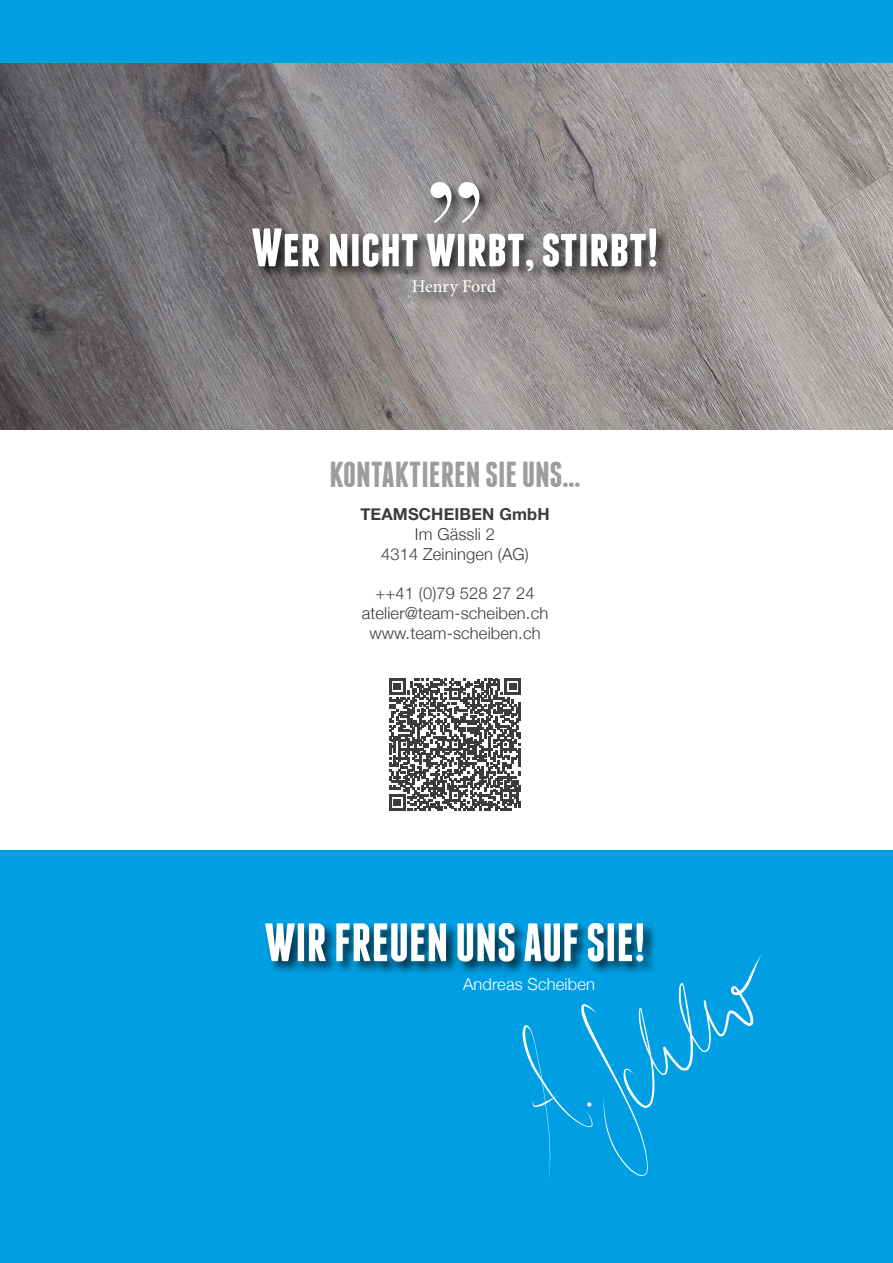
<style>
.page{position:relative;width:893px;height:1263px;background:#fff}
.page>*{position:absolute;margin:0;border:0;box-sizing:border-box;transform-origin:0 0}
.t1{font:150px "Didot";color:#fff}
.t2{font:700 54px "Franchise";color:#fff}
.t3{font:700 36px "Franchise";color:#9d9d9c}
.t4{font:18px "Minion Pro";letter-spacing:-.01em;color:#fff}
.t5{font:300 16.5px/19.8px "Helvetica Neue";letter-spacing:.01em;color:#3c3c3b;text-align:center}
.t6{font:700 16.5px "Helvetica Neue";letter-spacing:.01em;color:#3c3c3b}
.t7{font:300 16.5px "Helvetica Neue";letter-spacing:.01em;color:#fff}
</style>
<div class="page">
<div style="left:0;top:850px;width:893px;height:413px;background:#009fe3"></div>
<img style="left:0;top:63px;width:893px;height:366px">
<div style="left:264px;top:921px;width:393px;height:55px;background:#000;opacity:.75"></div>
<svg style="left:523px;top:954px;width:239px;height:226px"></svg>
<div style="left:0;top:0;width:893px;height:62px;background:#009fe3"></div>
<div style="left:251px;top:226px;width:419px;height:59px;background:#000;opacity:.75"></div>
<div style="left:429px;top:180px;width:65px;height:56px;background:#000;opacity:.75"></div>
<div style="left:412px;top:278px;width:97px;height:31px;background:#000;opacity:.75"></div>
<svg style="left:389px;top:679px;width:132px;height:131px"></svg>
<h1 class="t1" style="left:422px;top:55px;width:68px">„</h1>
<h2 class="t2" style="left:252px;top:222px;width:408px">Wer nicht wirbt, stirbt!</h2>
<p class="t4" style="left:412px;top:274px;width:86px">Henry Ford</p>
<h3 class="t3" style="left:329px;top:457px;width:253px">KONTAKTIEREN SIE UNS...</h3>
<p class="t6" style="left:360px;top:501px;width:191px">TEAMSCHEIBEN GmbH</p>
<p class="t5" style="left:381px;top:523px;width:149px">Im Gässli 2<br>4314 Zeiningen (AG)</p>
<p class="t5" style="left:362px;top:582px;width:188px">++41 (0)79 528 27 24 atelier@team-scheiben.ch www.team-scheiben.ch</p>
<h2 class="t2" style="left:265px;top:917px;width:382px">WIR FREUEN UNS AUF SIE!</h2>
<p class="t7" style="left:463px;top:971px;width:134px">Andreas Scheiben</p>
</div>
